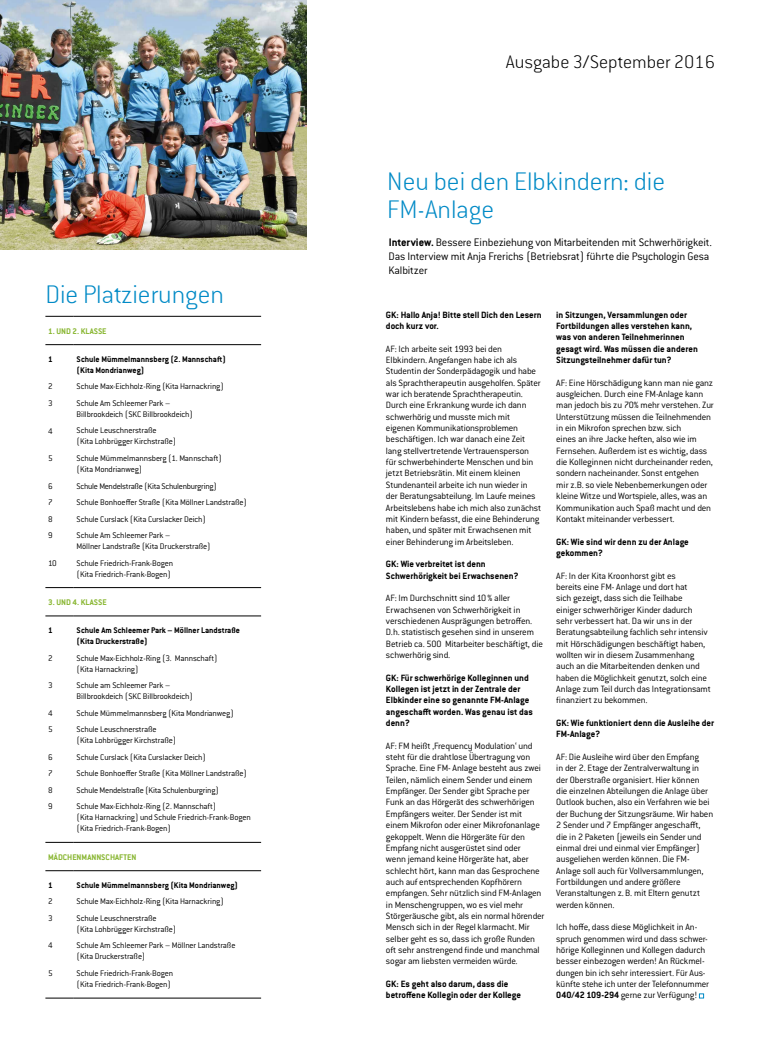
<style>
.page{position:relative;width:772px;height:1055px;background:#fff}
.page>*{position:absolute;margin:0;border:0;box-sizing:border-box;transform-origin:0 0}
.t1{font:300 expanded 28px/28px "Conduit For Elbkinder";color:#018ac6}
.t2{font:300 expanded 20px "Conduit For Elbkinder";color:#000}
.t3{font:300 12px/14px "Conduit For Elbkinder";letter-spacing:-.015em;color:#000}
.t4{font:300 10px/11.3px "Conduit For Elbkinder";letter-spacing:-.015em;color:#000}
.t5{font:700 10px/11.3px "Conduit For Elbkinder";color:#000}
.t6{font:300 9px/16.5px "Conduit For Elbkinder";letter-spacing:-.015em;color:#000}
.t7{font:700 9px/11px "Conduit For Elbkinder";color:#000}
.t8{font:700 9px "Conduit For Elbkinder";color:#88b631}
.s1{font-weight:700}
</style>
<div class="page">
<svg style="left:45px;top:315px;width:216px;height:2px"></svg>
<hr style="left:74px;top:316px;width:187px;height:1px;background:#000">
<svg style="left:45px;top:615px;width:29px;height:1px"></svg>
<hr style="left:74px;top:615px;width:187px;height:1px;background:#000">
<svg style="left:45px;top:842px;width:29px;height:1px"></svg>
<hr style="left:74px;top:842px;width:187px;height:1px;background:#000">
<svg style="left:45px;top:870px;width:29px;height:1px"></svg>
<hr style="left:74px;top:870px;width:187px;height:1px;background:#000">
<svg style="left:45px;top:997px;width:29px;height:1px"></svg>
<hr style="left:74px;top:997px;width:187px;height:1px;background:#000">
<svg style="left:45px;top:587px;width:29px;height:1px"></svg>
<hr style="left:74px;top:587px;width:187px;height:1px;background:#000">
<svg style="left:45px;top:344px;width:29px;height:1px"></svg>
<hr style="left:74px;top:344px;width:187px;height:1px;background:#000">
<img style="left:0;top:0;width:306px;height:249px">
<svg style="left:698px;top:993px;width:5px;height:5px"></svg>
<h1 class="t1" style="left:45px;top:281px;width:180px">Die Platzierungen</h1>
<p class="t8" style="left:48px;top:325px;width:60px">1. UND 2. KLASSE</p>
<p class="t7" style="left:48px;top:353px;width:6px">1</p>
<p class="t6" style="left:48px;top:378px;width:6px">2<br>3</p>
<p class="t6" style="left:48px;top:422px;width:6px">4</p>
<p class="t6" style="left:48px;top:450px;width:6px">5</p>
<p class="t6" style="left:48px;top:477px;width:6px;text-align:justify">6<br>7<br>8<br>9</p>
<p class="t6" style="left:48px;top:554px;width:10px">10</p>
<p class="t7" style="left:77px;top:353px;width:151px">Schule Mümmelmannsberg (2. Mannschaft) (Kita Mondrianweg)</p>
<p class="t6" style="left:77px;top:378px;width:149px">Schule Max-Eichholz-Ring (Kita Harnackring)<br>Schule Am Schleemer Park –</p>
<p class="t6" style="left:77px;top:406px;width:118px">Billbrookdeich (SKC Billbrookdeich)<br>Schule Leuschnerstraße</p>
<p class="t6" style="left:77px;top:433px;width:147px">(Kita Lohbrügger Kirchstraße)<br>Schule Mümmelmannsberg (1. Mannschaft)</p>
<p class="t6" style="left:77px;top:461px;width:172px">(Kita Mondrianweg)<br>Schule Mendelstraße (Kita Schulenburgring)<br>Schule Bonhoeffer Straße (Kita Möllner Landstraße)<br>Schule Curslack (Kita Curslacker Deich)<br>Schule Am Schleemer Park –</p>
<p class="t6" style="left:77px;top:538px;width:135px">Möllner Landstraße (Kita Druckerstraße)<br>Schule Friedrich-Frank-Bogen</p>
<p class="t6" style="left:77px;top:565px;width:96px">(Kita Friedrich-Frank-Bogen)</p>
<p class="t8" style="left:48px;top:597px;width:60px">3. UND 4. KLASSE</p>
<p class="t7" style="left:48px;top:625px;width:6px">1</p>
<p class="t6" style="left:48px;top:649px;width:6px">2</p>
<p class="t6" style="left:48px;top:677px;width:6px">3</p>
<p class="t6" style="left:48px;top:704px;width:6px">4<br>5</p>
<p class="t6" style="left:48px;top:748px;width:6px;text-align:justify">6<br>7<br>8<br>9</p>
<p class="t7" style="left:77px;top:625px;width:165px">Schule Am Schleemer Park – Möllner Landstraße (Kita Druckerstraße)</p>
<p class="t6" style="left:77px;top:652px;width:142px;line-height:11px">Schule Max-Eichholz-Ring (3. Mannschaft) (Kita Harnackring)</p>
<p class="t6" style="left:77px;top:680px;width:118px;line-height:11px">Schule am Schleemer Park –<br>Billbrookdeich (SKC Billbrookdeich)</p>
<p class="t6" style="left:77px;top:704px;width:159px">Schule Mümmelmannsberg (Kita Mondrianweg)<br>Schule Leuschnerstraße</p>
<p class="t6" style="left:77px;top:732px;width:172px">(Kita Lohbrügger Kirchstraße)<br>Schule Curslack (Kita Curslacker Deich)<br>Schule Bonhoeffer Straße (Kita Möllner Landstraße)<br>Schule Mendelstraße (Kita Schulenburgring)<br>Schule Max-Eichholz-Ring (2. Mannschaft)</p>
<p class="t6" style="left:77px;top:812px;width:175px;line-height:11px">(Kita Harnackring) und Schule Friedrich-Frank-Bogen (Kita Friedrich-Frank-Bogen)</p>
<p class="t8" style="left:48px;top:851px;width:90px">MÄDCHENMANNSCHAFTEN</p>
<p class="t7" style="left:48px;top:879px;width:6px">1</p>
<p class="t6" style="left:48px;top:893px;width:6px">2<br>3</p>
<p class="t6" style="left:48px;top:937px;width:6px">4</p>
<p class="t6" style="left:48px;top:965px;width:6px">5</p>
<p class="t7" style="left:77px;top:879px;width:163px">Schule Mümmelmannsberg (Kita Mondrianweg)</p>
<p class="t6" style="left:77px;top:893px;width:149px">Schule Max-Eichholz-Ring (Kita Harnackring)<br>Schule Leuschnerstraße</p>
<p class="t6" style="left:77px;top:921px;width:160px">(Kita Lohbrügger Kirchstraße)<br>Schule Am Schleemer Park – Möllner Landstraße</p>
<p class="t6" style="left:77px;top:948px;width:98px">(Kita Druckerstraße)<br>Schule Friedrich-Frank-Bogen</p>
<p class="t6" style="left:77px;top:976px;width:96px">(Kita Friedrich-Frank-Bogen)</p>
<h2 class="t2" style="left:505px;top:51px;width:211px">Ausgabe 3/September 2016</h2>
<h1 class="t1" style="left:387px;top:167px;width:279px">Neu bei den Elbkindern: die<br>FM-Anlage</h1>
<p class="t3" style="left:388px;top:235px;width:324px"><span class="s1">Interview.</span> Bessere Einbeziehung von Mitarbeitenden mit Schwerhörigkeit.<br>Das Interview mit Anja Frerichs (Betriebsrat) führte die Psychologin Gesa<br>Kalbitzer</p>
<p class="t5" style="left:556px;top:309px;width:143px">in Sitzungen, Versammlungen oder Fortbildungen alles verstehen kann, was von anderen Teilnehmerinnen gesagt wird. Was müssen die anderen Sitzungsteilnehmer dafür tun?</p>
<p class="t4" style="left:556px;top:377px;width:159px">AF: Eine Hörschädigung kann man nie ganz ausgleichen. Durch eine FM-Anlage kann man jedoch bis zu 70% mehr verstehen. Zur Unterstützung müssen die Teilnehmenden in ein Mikrofon sprechen bzw. sich<br>eines an ihre Jacke heften, also wie im Fernsehen. Außerdem ist es wichtig, dass die Kolleginnen nicht durcheinander reden, sondern nacheinander. Sonst entgehen mir z.B. so viele Nebenbemerkungen oder kleine Witze und Wortspiele, alles, was an Kommunikation auch Spaß macht und den Kontakt miteinander verbessert.</p>
<p class="t5" style="left:556px;top:535px;width:134px">GK: Wie sind wir denn zu der Anlage gekommen?</p>
<p class="t4" style="left:556px;top:570px;width:156px">AF: In der Kita Kroonhorst gibt es<br>bereits eine FM- Anlage und dort hat<br>sich gezeigt, dass sich die Teilhabe<br>einiger schwerhöriger Kinder dadurch sehr verbessert hat. Da wir uns in der Beratungsabteilung fachlich sehr intensiv mit Hörschädigungen beschäftigt haben, wollten wir in diesem Zusammenhang auch an die Mitarbeitenden denken und haben die Möglichkeit genutzt, solch eine Anlage zum Teil durch das Integrationsamt finanziert zu bekommen.</p>
<p class="t5" style="left:556px;top:717px;width:159px">GK: Wie funktioniert denn die Ausleihe der<br>FM-Anlage?</p>
<p class="t4" style="left:556px;top:751px;width:158px">AF: Die Ausleihe wird über den Empfang<br>in der 2. Etage der Zentralverwaltung in der Oberstraße organisiert. Hier können die einzelnen Abteilungen die Anlage über Outlook buchen, also ein Verfahren wie bei der Buchung der Sitzungsräume. Wir haben 2 Sender und 7 Empfänger angeschafft, die in 2 Paketen (jeweils ein Sender und einmal drei und einmal vier Empfänger) ausgeliehen werden können. Die FM-Anlage soll auch für Vollversammlungen, Fortbildungen und andere größere Veranstaltungen z.B. mit Eltern genutzt werden können.</p>
<p class="t4" style="left:556px;top:921px;width:154px">Ich hoffe, dass diese Möglichkeit in An&shy;spruch genommen wird und dass schwer&shy;hörige Kolleginnen und Kollegen dadurch besser einbezogen werden! An Rückmel&shy;dungen bin ich sehr interessiert. Für Aus&shy;künfte stehe ich unter der Telefonnummer <span class="s1">040/42 109-294</span> gerne zur Verfügung!</p>
<p class="t5" style="left:386px;top:309px;width:157px">GK: Hallo Anja! Bitte stell Dich den Lesern doch kurz vor.</p>
<p class="t4" style="left:386px;top:343px;width:157px">AF: Ich arbeite seit 1993 bei den Elbkindern. Angefangen habe ich als Studentin der Sonderpädagogik und habe als Sprachtherapeutin ausgeholfen. Später war ich beratende Sprachtherapeutin.<br>Durch eine Erkrankung wurde ich dann schwerhörig und musste mich mit eigenen Kommunikationsproblemen beschäftigen. Ich war danach eine Zeit lang stellvertretende Vertrauensperson für schwerbehinderte Menschen und bin jetzt Betriebsrätin. Mit einem kleinen Stundenanteil arbeite ich nun wieder in der Beratungsabteilung. Im Laufe meines Arbeitslebens habe ich mich also zunächst mit Kindern befasst, die eine Behinderung haben, und später mit Erwachsenen mit einer Behinderung im Arbeitsleben.</p>
<p class="t5" style="left:386px;top:558px;width:134px">GK: Wie verbreitet ist denn<br>Schwerhörigkeit bei Erwachsenen?</p>
<p class="t4" style="left:386px;top:592px;width:158px">AF: Im Durchschnitt sind 10% aller Erwachsenen von Schwerhörigkeit in verschiedenen Ausprägungen betroffen.<br>D.h. statistisch gesehen sind in unserem Betrieb ca. 500 Mitarbeiter beschäftigt, die schwerhörig sind.</p>
<p class="t5" style="left:386px;top:672px;width:148px">GK: Für schwerhörige Kolleginnen und<br>Kollegen ist jetzt in der Zentrale der<br>Elbkinder eine so genannte FM-Anlage angeschafft worden. Was genau ist das denn?</p>
<p class="t4" style="left:386px;top:740px;width:160px">AF: FM heißt ‚Frequency Modulation‘ und steht für die drahtlose Übertragung von Sprache. Eine FM- Anlage besteht aus zwei Teilen, nämlich einem Sender und einem Empfänger. Der Sender gibt Sprache per Funk an das Hörgerät des schwerhörigen Empfängers weiter. Der Sender ist mit einem Mikrofon oder einer Mikrofonanlage gekoppelt. Wenn die Hörgeräte für den Empfang nicht ausgerüstet sind oder<br>wenn jemand keine Hörgeräte hat, aber schlecht hört, kann man das Gesprochene auch auf entsprechenden Kopfhörern empfangen. Sehr nützlich sind FM-Anlagen in Menschengruppen, wo es viel mehr Störgeräusche gibt, als ein normal hörender Mensch sich in der Regel klarmacht. Mir selber geht es so, dass ich große Runden oft sehr anstrengend finde und manchmal sogar am liebsten vermeiden würde.</p>
<p class="t5" style="left:386px;top:978px;width:136px">GK: Es geht also darum, dass die betroffene Kollegin oder der Kollege</p>
</div>
